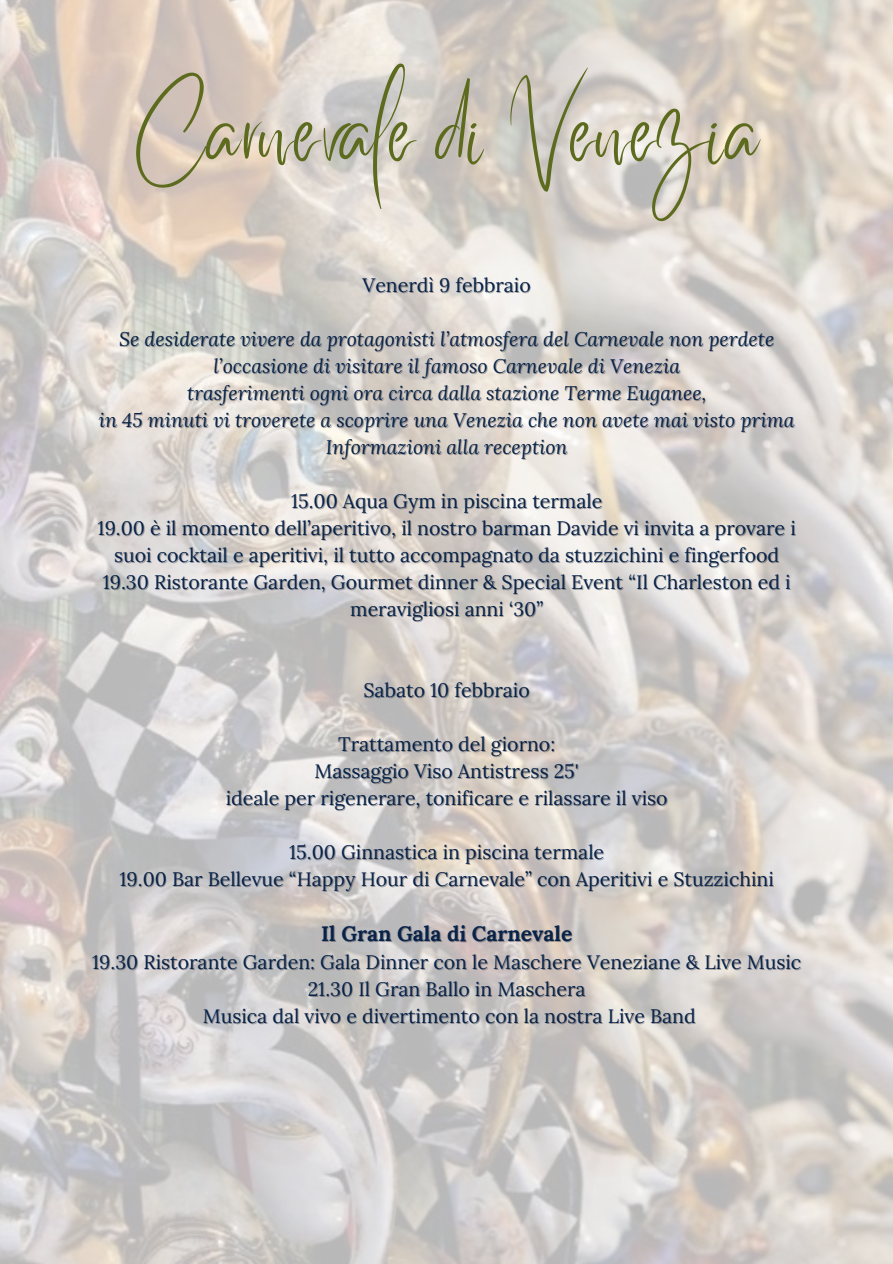
<style>
.page{position:relative;width:893px;height:1264px;background:#fff}
.page>*{position:absolute;margin:0;border:0;box-sizing:border-box;transform-origin:0 0}
.t1{font:75.75px "Better Saturday";color:#5d6b1f}
.t2{font:700 21px "Lora";color:#072349}
.t3{font:19.5px/27px "Lora";color:#072349;text-align:center}
.t4{font:italic 19.5px "Lora";color:#072349}
</style>
<div class="page">
<img style="left:0;top:0;width:892px;height:1263px">
<h1 class="t1" style="left:133px;top:118px;width:628px">Carnevale di Venezia</h1>
<p class="t3" style="left:362px;top:271px;width:170px">Venerdì 9 febbraio</p>
<h1 class="t4" style="left:119px;top:325px;width:656px">Se desiderate vivere da protagonisti l’atmosfera del Carnevale non perdete</h1>
<p class="t4" style="left:213px;top:352px;width:468px">l’occasione di visitare il famoso Carnevale di Venezia</p>
<p class="t4" style="left:187px;top:379px;width:520px">trasferimenti ogni ora circa dalla stazione Terme Euganee,</p>
<p class="t4" style="left:99px;top:406px;width:697px">in 45 minuti vi troverete a scoprire una Venezia che non avete mai visto prima</p>
<p class="t4" style="left:326px;top:433px;width:243px">Informazioni alla reception</p>
<p class="t3" style="left:291px;top:487px;width:313px">15.00 Aqua Gym in piscina termale</p>
<p class="t3" style="left:98px;top:514px;width:699px">19.00 è il momento dell’aperitivo, il nostro barman Davide vi invita a provare i</p>
<p class="t3" style="left:114px;top:541px;width:666px">suoi cocktail e aperitivi, il tutto accompagnato da stuzzichini e fingerfood</p>
<p class="t3" style="left:103px;top:568px;width:689px">19.30 Ristorante Garden, Gourmet dinner &amp; Special Event “Il Charleston ed i</p>
<p class="t3" style="left:350px;top:595px;width:194px">meravigliosi anni ‘30”</p>
<p class="t3" style="left:363px;top:676px;width:168px">Sabato 10 febbraio</p>
<p class="t3" style="left:338px;top:730px;width:218px">Trattamento del giorno:</p>
<p class="t3" style="left:226px;top:757px;width:443px">Massaggio Viso Antistress 25'<br>ideale per rigenerare, tonificare e rilassare il viso</p>
<p class="t3" style="left:119px;top:838px;width:656px">15.00 Ginnastica in piscina termale<br>19.00 Bar Bellevue “Happy Hour di Carnevale” con Aperitivi e Stuzzichini</p>
<p class="t2" style="left:321px;top:920px;width:253px">Il Gran Gala di Carnevale</p>
<p class="t3" style="left:92px;top:948px;width:710px">19.30 Ristorante Garden: Gala Dinner con le Maschere Veneziane &amp; Live Music<br>21.30 Il Gran Ballo in Maschera<br>Musica dal vivo e divertimento con la nostra Live Band</p>
</div>
